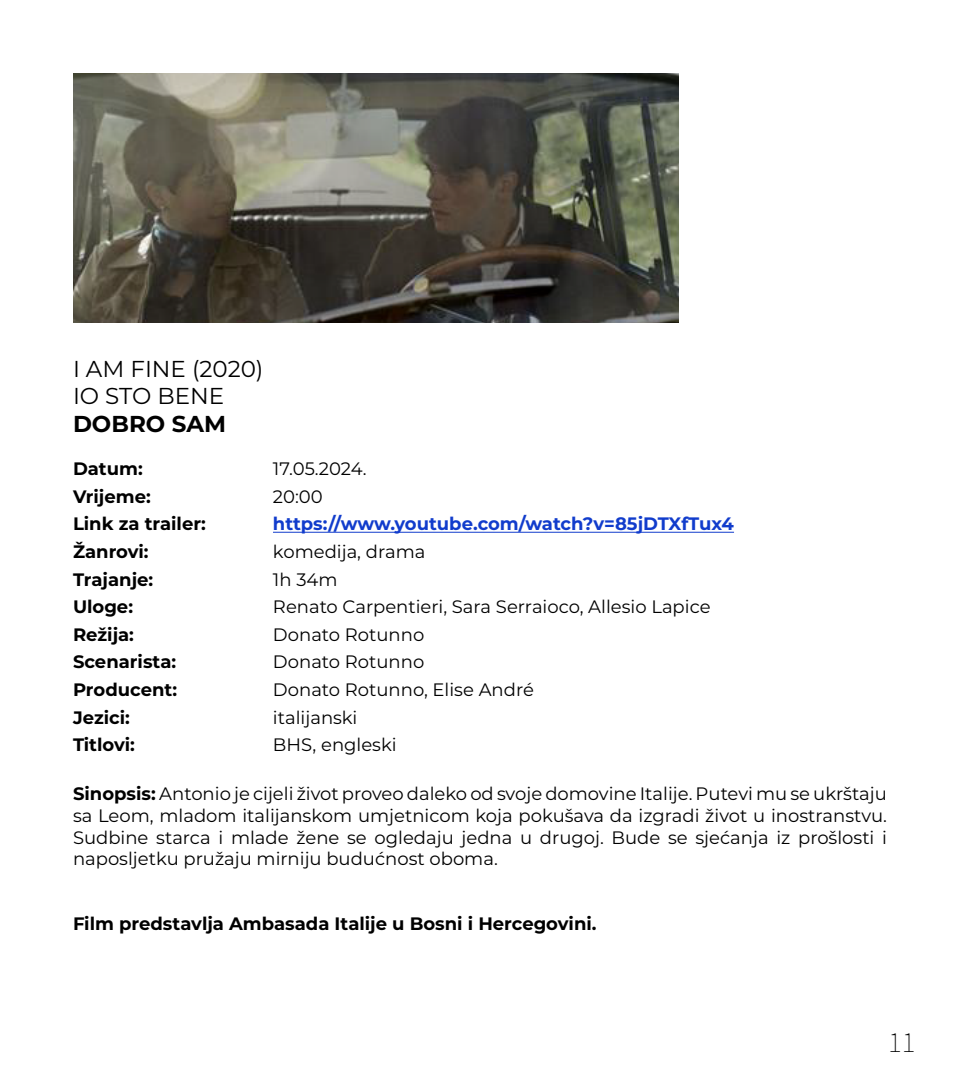
<style>
.page{position:relative;width:960px;height:1080px;background:#fff}
.page>*{position:absolute;margin:0;border:0;box-sizing:border-box;transform-origin:0 0}
.t1{font:200 29px "Source Sans Pro";color:#000}
.t2{font:23px/27.6px "Montserrat";color:#000}
.t3{font:700 23px "Montserrat";color:#000}
.t4{font:18px/21.6px "Montserrat";color:#000;text-align:justify}
.t5{font:700 18px "Montserrat";color:#000}
.t6{font:700 18px "Montserrat";color:#113ccc}
.s1{font-weight:700}
</style>
<div class="page">
<hr style="left:273px;top:532px;width:461px;height:1px;background:#113ccc">
<img style="left:73px;top:73px;width:606px;height:250px">
<p class="t2" style="left:73px;top:354px;width:192px">I AM FINE (2020)<br>IO STO BENE</p>
<p class="t3" style="left:73px;top:407px;width:155px">DOBRO SAM</p>
<p class="t5" style="left:73px;top:456px;width:71px">Datum:</p>
<p class="t4" style="left:273px;top:457px;width:95px">17.05.2024.</p>
<p class="t5" style="left:73px;top:483px;width:79px">Vrijeme:</p>
<p class="t4" style="left:273px;top:485px;width:51px">20:00</p>
<p class="t5" style="left:73px;top:511px;width:135px">Link za trailer:</p>
<p class="t6" style="left:273px;top:511px;width:463px">https://www.youtube.com/watch?v=85jDTXfTux4</p>
<p class="t5" style="left:73px;top:539px;width:77px">Žanrovi:</p>
<p class="t4" style="left:273px;top:540px;width:154px">komedija, drama</p>
<p class="t5" style="left:73px;top:566px;width:82px">Trajanje:</p>
<p class="t4" style="left:273px;top:568px;width:66px">1h 34m</p>
<p class="t5" style="left:73px;top:594px;width:62px">Uloge:</p>
<p class="t4" style="left:273px;top:595px;width:439px">Renato Carpentieri, Sara Serraioco, Allesio Lapice</p>
<p class="t5" style="left:73px;top:621px;width:63px">Režija:</p>
<p class="t4" style="left:273px;top:623px;width:153px">Donato Rotunno</p>
<p class="t5" style="left:73px;top:649px;width:105px">Scenarista:</p>
<p class="t4" style="left:273px;top:651px;width:153px">Donato Rotunno</p>
<p class="t5" style="left:73px;top:677px;width:106px">Producent:</p>
<p class="t4" style="left:273px;top:678px;width:262px">Donato Rotunno, Elise André</p>
<p class="t5" style="left:73px;top:704px;width:58px">Jezici:</p>
<p class="t4" style="left:273px;top:706px;width:86px">italijanski</p>
<p class="t5" style="left:73px;top:732px;width:63px">Titlovi:</p>
<p class="t4" style="left:273px;top:733px;width:125px">BHS, engleski</p>
<p class="t4" style="left:73px;top:783px;width:816px"><span class="s1">Sinopsis:</span> Antonio je cijeli život proveo daleko od svoje domovine Italije. Putevi mu se ukrštaju sa Leom, mladom italijanskom umjetnicom koja pokušava da izgradi život u inostranstvu.<br>Sudbine starca i mlade žene se ogledaju jedna u drugoj. Bude se sjećanja iz prošlosti i naposljetku pružaju mirniju budućnost oboma.</p>
<p class="t5" style="left:73px;top:911px;width:525px">Film predstavlja Ambasada Italije u Bosni i Hercegovini.</p>
<h1 class="t1" style="left:888px;top:1025px;width:29px">11</h1>
</div>
